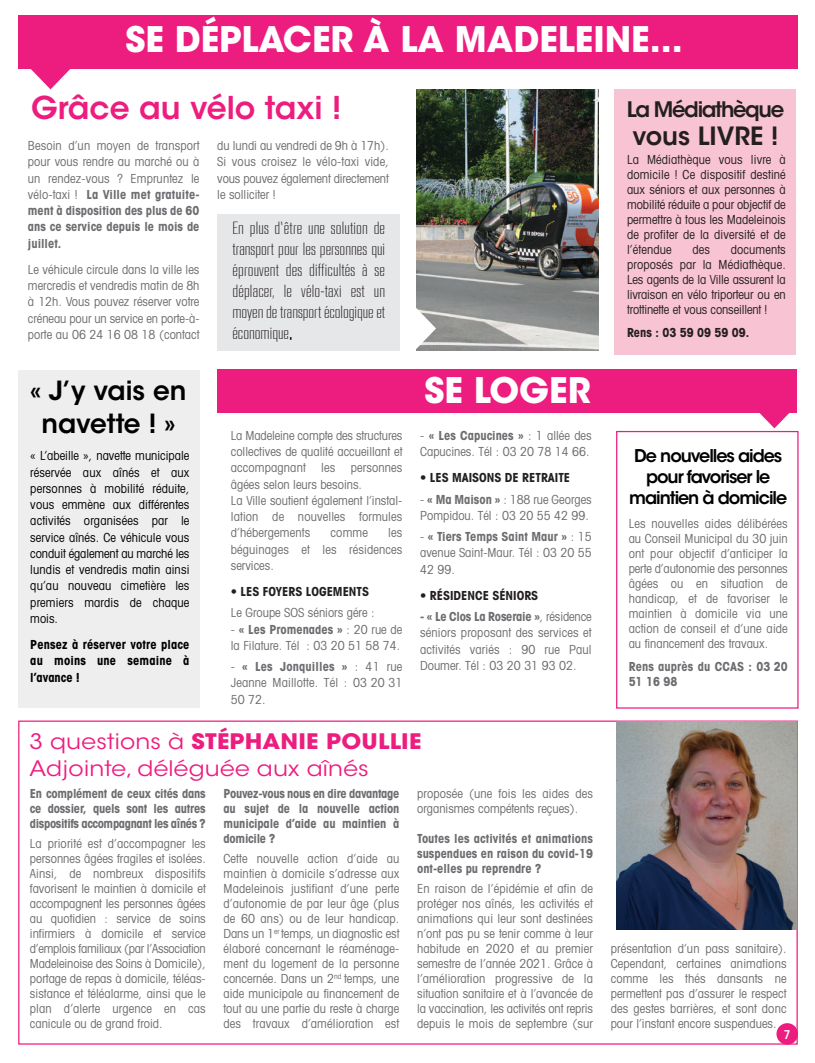
<style>
.page{position:relative;width:815px;height:1063px;background:#fff}
.page>*{position:absolute;margin:0;border:0;box-sizing:border-box;transform-origin:0 0}
.t1{font:700 35px "ITC Avant Garde Std";color:#fff}
.t2{font:600 31.25px "ITC Avant Garde Std";color:#ed1d7f}
.t3{font:600 26.25px/32.5px "ITC Avant Garde Std";color:#000;text-align:center}
.t4{font:600 25px "ITC Avant Garde Std";color:#231f20}
.t5{font:21.25px/26.2px "ITC Avant Garde Std";letter-spacing:.01em;color:#ed1d7f;scale:1.1 1}
.t6{font:600 21.25px "ITC Avant Garde Std";letter-spacing:-.065em;color:#231f20}
.t7{font:300 17.5px/21px "RB No 2";color:#231f20;text-align:justify}
.t8{font:600 17.5px/21px "ITC Avant Garde Std";letter-spacing:-.06em;color:#000;text-align:center}
.t9{font:condensed 12.5px/15px "Avant Garde LT";color:#6c6d70;text-align:justify}
.t10{font:condensed 12.5px/15px "Avant Garde LT";color:#231f20;text-align:justify}
.t11{font:700 condensed 12.5px/15px "Avant Garde LT";letter-spacing:-.01em;color:#6c6d70;text-align:justify}
.t12{font:condensed 12.5px/16.2px "Avant Garde LT";letter-spacing:.01em;color:#000;text-align:justify}
.t13{font:700 condensed 12.5px "Avant Garde LT";color:#231f20}
.t14{font:700 condensed 12.5px/16.2px "Avant Garde LT";letter-spacing:.01em;color:#000;text-align:justify}
.t15{font:600 condensed 12px "ITC Avant Garde Std";color:#fff}
.s1{font-weight:700}
</style>
<div class="page">
<div style="left:217px;top:369px;width:580px;height:43px;background:#ed1d7f"></div>
<div style="left:18px;top:370px;width:182px;height:337px;background:#eeeeef"></div>
<div style="left:776px;top:1023px;width:22px;height:22px;background:#ed1d7f;border-radius:50%"></div>
<div style="left:18px;top:15px;width:779px;height:54px;background:#ed1d7f"></div>
<svg style="left:31px;top:69px;width:39px;height:20px"></svg>
<img style="left:416px;top:90px;width:182px;height:260px">
<svg style="left:391px;top:305px;width:45px;height:46px"></svg>
<div style="left:217px;top:214px;width:183px;height:136px;background:#e6e7e9"></div>
<div style="left:615px;top:89px;width:181px;height:265px;background:#f8c3d2"></div>
<svg style="left:752px;top:412px;width:45px;height:16px"></svg>
<img style="left:616px;top:722px;width:181px;height:207px">
<div style="left:616px;top:431px;width:183px;height:278px;border:1px solid #ed1d7f"></div>
<h1 class="t1" style="left:125px;top:26px;width:559px">SE DÉPLACER À LA MADELEINE...</h1>
<h2 class="t2" style="left:31px;top:96px;width:312px">Grâce au vélo taxi !</h2>
<p class="t9" style="left:28px;top:139px;width:173px;line-height:16.2px">Besoin d’un moyen de transport pour vous rendre au marché ou à un rendez-vous ? Empruntez le vélo-taxi ! <span class="s1">La Ville met gratuite&shy;ment à disposition des plus de 60 ans ce service depuis le mois de juillet.</span></p>
<p class="t9" style="left:28px;top:262px;width:173px;line-height:16.2px">Le véhicule circule dans la ville les mercredis et vendredis matin de 8h à 12h. Vous pouvez réserver votre créneau pour un service en porte-à&shy;porte au 06 24 16 08 18 (contact</p>
<h3 class="t3" style="left:30px;top:377px;width:158px">« J’y vais en navette ! »</h3>
<p class="t12" style="left:30px;top:449px;width:161px">« L’abeille », navette municipale réservée aux aînés et aux personnes à mobilité réduite, vous emmène aux différentes activités organisées par le service aînés. Ce véhicule vous conduit également au marché les lundis et vendredis matin ainsi qu’au nouveau cimetière les premiers mardis de chaque mois.</p>
<p class="t14" style="left:30px;top:638px;width:161px">Pensez à réserver votre place au moins une semaine à l’avance !</p>
<p class="t9" style="left:217px;top:139px;width:173px;line-height:16.2px">du lundi au vendredi de 9h à 17h).<br>Si vous croisez le vélo-taxi vide, vous pouvez également directement le solliciter !</p>
<h3 class="t7" style="left:232px;top:219px;width:154px">En plus d’être une solution de transport pour les personnes qui éprouvent des difficultés à se déplacer, le vélo-taxi est un moyen de transport écologique et économique.</h3>
<p class="t9" style="left:231px;top:429px;width:173px;line-height:16.2px;text-align:left">La Madeleine compte des structures collectives de qualité accueillant et accompagnant les personnes âgées selon leurs besoins.<br>La Ville soutient également l’instal&shy;lation de nouvelles formules d’hébergements</p>
<p class="t9" style="left:231px;top:526px;width:173px;line-height:16.2px;text-indent:157px">les béguinages et les résidences services.</p>
<p class="t13" style="left:231px;top:587px;width:140px">• LES FOYERS LOGEMENTS</p>
<p class="t9" style="left:231px;top:607px;width:145px">Le Groupe SOS séniors gére :</p>
<p class="t9" style="left:231px;top:622px;width:173px;line-height:16.2px">- <span class="s1">« Les Promenades »</span> : 20 rue de la Filature. Tél : 03 20 51 58 74.</p>
<p class="t9" style="left:231px;top:660px;width:173px;line-height:16.2px">- <span class="s1">« Les Jonquilles »</span> : 41 rue Jeanne Maillotte. Tél : 03 20 31<br>50 72.</p>
<p class="t9" style="left:331px;top:527px;width:39px">comme</p>
<h1 class="t1" style="left:425px;top:377px;width:168px">SE LOGER</h1>
<p class="t9" style="left:420px;top:429px;width:173px;line-height:16.2px">- <span class="s1">« Les Capucines »</span> : 1 allée des<br>Capucines. Tél : 03 20 78 14 66.</p>
<p class="t13" style="left:420px;top:473px;width:152px">• LES MAISONS DE RETRAITE</p>
<p class="t9" style="left:420px;top:492px;width:173px;line-height:16.2px">- <span class="s1">« Ma Maison »</span> : 188 rue Georges<br>Pompidou. Tél : 03 20 55 42 99.</p>
<p class="t9" style="left:420px;top:530px;width:173px;line-height:16.2px">- <span class="s1">« Tiers Temps Saint Maur »</span> : 15 avenue Saint-Maur. Tél : 03 20 55<br>42 99.</p>
<p class="t13" style="left:420px;top:591px;width:120px">• RÉSIDENCE SÉNIORS</p>
<p class="t9" style="left:420px;top:610px;width:173px;line-height:16.2px"><span class="s1">- « Le Clos La Roseraie »</span>, résidence séniors proposant des services et activités variés : 90 rue Paul Doumer. Tél : 03 20 31 93 02.</p>
<h3 class="t5" style="left:29px;top:731px;width:358px">3 questions à <span class="s1">STÉPHANIE POULLIE<br></span>Adjointe, déléguée aux aînés</h3>
<p class="t11" style="left:30px;top:787px;width:177px">En complément de ceux cités dans ce dossier, quels sont les autres dispositifs accompagnant les aînés ?</p>
<p class="t9" style="left:30px;top:837px;width:177px">La priorité est d’accompagner les personnes âgées fragiles et isolées.<br>Ainsi, de nombreux dispositifs favorisent le maintien à domicile et accompagnent les personnes âgées au quotidien : service de soins infirmiers à domicile et service d’emplois familiaux (par l’Association Madeleinoise des Soins à Domicile), portage de repas à domicile, téléas&shy;sistance et téléalarme, ainsi que le plan d’alerte urgence en cas canicule ou de grand froid.</p>
<p class="t11" style="left:224px;top:787px;width:177px">Pouvez-vous nous en dire davantage au sujet de la nouvelle action municipale d’aide au maintien à domicile ?</p>
<p class="t9" style="left:224px;top:852px;width:177px">Cette nouvelle action d’aide au maintien à domicile s’adresse aux Madeleinois justifiant d’une perte d’autonomie de par leur âge (plus de 60 ans) ou de leur handicap.<br>Dans un 1<sup>er</sup> temps, un diagnostic est élaboré concernant le réaménage&shy;ment du logement de la personne concernée. Dans un 2<sup>nd</sup> temps, une aide municipale au financement de tout au une partie du reste à charge des travaux d’amélioration est</p>
<p class="t9" style="left:417px;top:787px;width:177px">proposée (une fois les aides des organismes compétents reçues).</p>
<p class="t11" style="left:417px;top:832px;width:177px">Toutes les activités et animations suspendues en raison du covid-19 ont-elles pu reprendre ?</p>
<p class="t9" style="left:417px;top:882px;width:177px">En raison de l’épidémie et afin de protéger nos aînés, les activités et animations qui leur sont destinées n’ont pas pu se tenir comme à leur habitude en 2020 et au premier semestre de l’année 2021. Grâce à l’amélioration progressive de la situation sanitaire et à l’avancée de la vaccination, les activités ont repris depuis le mois de septembre (sur</p>
<h3 class="t6" style="left:627px;top:101px;width:159px">La Médiathèque</h3>
<h3 class="t4" style="left:632px;top:126px;width:148px">vous LIVRE !</h3>
<p class="t10" style="left:627px;top:153px;width:160px">La Médiathèque vous livre à domicile ! Ce dispositif destiné aux séniors et aux personnes à mobilité réduite a pour objectif de permettre à tous les Madeleinois de profiter de la diversité et de l’étendue</p>
<p class="t10" style="left:627px;top:243px;width:160px;text-indent:104px">documents proposés par la Médiathèque.<br>Les agents de la Ville assurent la livraison en vélo triporteur ou en trottinette et vous conseillent !</p>
<p class="t13" style="left:627px;top:327px;width:124px">Rens : 03 59 09 59 09.</p>
<p class="t10" style="left:692px;top:243px;width:19px">des</p>
<h3 class="t8" style="left:629px;top:447px;width:159px">De nouvelles aides pour favoriser le maintien à domicile</h3>
<p class="t9" style="left:629px;top:518px;width:161px">Les nouvelles aides délibérées au Conseil Municipal du 30 juin ont pour objectif d’anticiper la perte d’autonomie des personnes âgées ou en situation de handicap, et de favoriser le maintien à domicile via une action de conseil et d’une aide au financement des travaux.</p>
<p class="t11" style="left:629px;top:660px;width:161px">Rens auprès du CCAS : 03 20<br>51 16 98</p>
<p class="t9" style="left:611px;top:943px;width:177px">présentation d’un pass sanitaire).<br>Cependant, certaines animations comme les thés dansants ne permettent pas d’assurer le respect des gestes barrières, et sont donc pour l’instant encore suspendues.</p>
<p class="t15" style="left:784px;top:1030px;width:8px">7</p>
</div>
